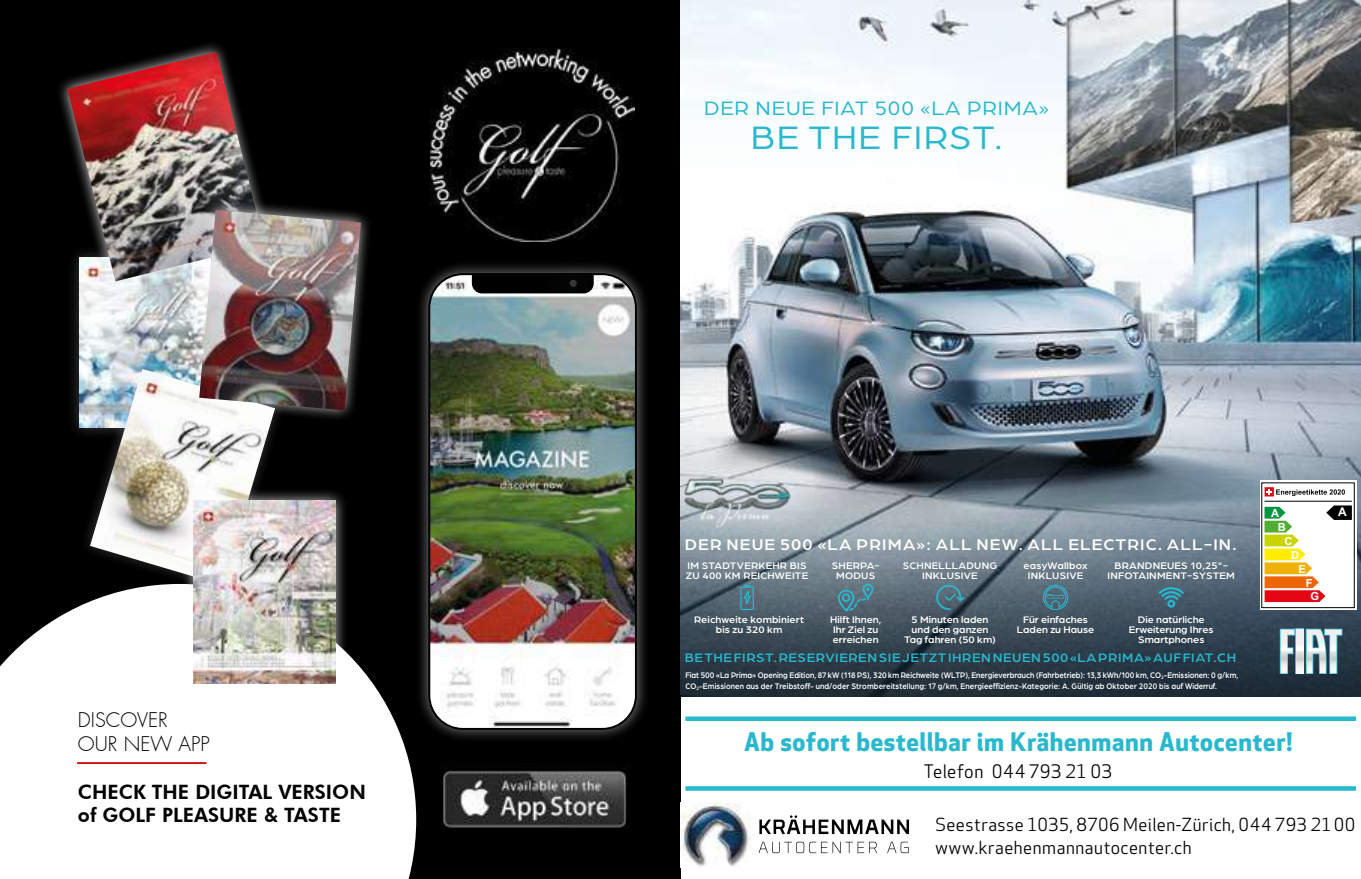
<style>
.page{position:relative;width:1361px;height:879px;background:#fff}
.page>*{position:absolute;margin:0;border:0;box-sizing:border-box;transform-origin:0 0}
.t1{font:34.6px "Arboria";letter-spacing:.04em;color:#29b8ce;scale:1.06 1}
.t2{font:700 25px "Apex New";letter-spacing:.025em;color:#29b8ce}
.t3{font:20.6px "Arboria";letter-spacing:.04em;color:#29b8ce;scale:1.06 1}
.t4{font:800 19.8px/23.8px "Futura BT";color:#000}
.t5{font:300 19.8px/23.8px "Futura";color:#000}
.t6{font:18.2px "Apex New";letter-spacing:.02em;color:#000}
.t7{font:17.6px/22.8px "Apex New";letter-spacing:.03em;color:#000}
.t8{font:500 16.4px "Arboria";letter-spacing:.07em;color:#fff;scale:1.06 1}
.t9{font:500 13.2px "Arboria";letter-spacing:.045em;color:#29b8ce;scale:1.06 1}
.t10{font:700 12px "Arial";color:#fff}
.t11{font:700 11.2px "Arial";color:#fff}
.t12{font:500 10.2px/10.2px "Arboria";letter-spacing:.005em;color:#fff;text-align:center;scale:1.06 1}
.t13{font:500 8.6px/10.4px "Arboria";color:#fff;scale:.9 1}
</style>
<div class="page">
<div style="left:0;top:0;width:680px;height:879px;background:#000"></div>
<img style="left:430px;top:48px;width:205px;height:193px">
<div style="left:415px;top:260px;width:235px;height:482px;background:#fff;opacity:.5"></div>
<img style="left:429px;top:274px;width:207px;height:455px">
<div style="left:428px;top:273px;width:209px;height:457px;border:2px solid #000;border-radius:34px"></div>
<svg style="left:472px;top:273px;width:69px;height:20px"></svg>
<div style="left:541px;top:252px;width:64px;height:63px;background:#fff;opacity:.68"></div>
<div style="left:570px;top:280px;width:7px;height:7px;background:#373636;border-radius:50%"></div>
<img style="left:442px;top:768px;width:185px;height:60px">
<svg style="left:0;top:584px;width:416px;height:295px;fill:#fff"></svg>
<hr style="left:77px;top:762px;width:129px;height:2px;background:#cd1719">
<div style="left:66px;top:244px;width:158px;height:196px;background:#fff;opacity:.25"></div>
<img style="left:79px;top:297px;width:106px;height:56px">
<svg style="left:59px;top:44px;width:165px;height:253px"></svg>
<img style="left:67px;top:52px;width:194px;height:229px">
<img style="left:74px;top:353px;width:111px;height:248px">
<img style="left:90px;top:369px;width:185px;height:216px">
<svg style="left:185px;top:196px;width:184px;height:228px"></svg>
<img style="left:199px;top:210px;width:162px;height:200px">
<div style="left:181px;top:488px;width:167px;height:208px;background:#fff;opacity:.8"></div>
<img style="left:194px;top:501px;width:141px;height:182px">
<svg style="left:0;top:872px;width:5px;height:7px"></svg>
<img style="left:680px;top:0;width:681px;height:422px">
<img style="left:680px;top:422px;width:681px;height:274px">
<svg style="left:1280px;top:629px;width:62px;height:45px"></svg>
<img style="left:680px;top:471px;width:119px;height:58px">
<svg style="left:1259px;top:481px;width:97px;height:129px"></svg>
<hr style="left:1264px;top:501px;width:87px;height:1px;background:#000">
<svg style="left:1264px;top:487px;width:81px;height:9px"></svg>
<svg style="left:1264px;top:505px;width:88px;height:97px"></svg>
<svg style="left:740px;top:585px;width:14px;height:25px"></svg>
<svg style="left:838px;top:583px;width:35px;height:28px"></svg>
<svg style="left:936px;top:585px;width:28px;height:25px"></svg>
<svg style="left:1043px;top:585px;width:25px;height:25px"></svg>
<svg style="left:1158px;top:587px;width:26px;height:20px"></svg>
<svg style="left:759px;top:815px;width:150px;height:19px"></svg>
<svg style="left:758px;top:841px;width:119px;height:12px"></svg>
<svg style="left:887px;top:841px;width:21px;height:12px"></svg>
<img style="left:680px;top:802px;width:70px;height:65px">
<div style="left:685px;top:716px;width:671px;height:5px;background:#29b8ce"></div>
<div style="left:685px;top:786px;width:671px;height:5px;background:#29b8ce"></div>
<h3 class="t5" style="left:78px;top:708px;width:133px">DISCOVER<br>OUR NEW APP</h3>
<h3 class="t4" style="left:78px;top:779px;width:289px">CHECK THE DIGITAL VERSION of GOLF PLEASURE &amp; TASTE</h3>
<h3 class="t3" style="left:704px;top:94px;width:327px">DER NEUE FIAT 500 «LA PRIMA»</h3>
<h1 class="t1" style="left:751px;top:115px;width:239px">BE THE FIRST.</h1>
<h3 class="t8" style="left:685px;top:533px;width:522px">DER NEUE 500 «LA PRIMA»: ALL NEW. ALL ELECTRIC. ALL-IN.</h3>
<p class="t12" style="left:686px;top:560px;width:117px;text-align:left">IM STADTVERKEHR BIS<br>ZU 400 KM REICHWEITE</p>
<p class="t12" style="left:694px;top:614px;width:105px">Reichweite kombiniert bis zu 320 km</p>
<p class="t12" style="left:832px;top:560px;width:46px">SHERPA-<br>MODUS</p>
<p class="t12" style="left:830px;top:614px;width:50px;text-align:left">Hilft Ihnen,<br>Ihr Ziel zu erreichen</p>
<p class="t12" style="left:903px;top:560px;width:91px">SCHNELLLADUNG<br>INKLUSIVE</p>
<p class="t12" style="left:904px;top:614px;width:88px">5 Minuten laden und den ganzen<br>Tag fahren (50 km)</p>
<p class="t12" style="left:1023px;top:560px;width:62px">easyWallbox<br>INKLUSIVE</p>
<p class="t12" style="left:1017px;top:614px;width:75px">Für einfaches<br>Laden zu Hause</p>
<p class="t12" style="left:1107px;top:560px;width:122px">BRANDNEUES 10,25"-<br>INFOTAINMENT-SYSTEM</p>
<p class="t12" style="left:1129px;top:614px;width:81px">Die natürliche<br>Erweiterung Ihres<br>Smartphones</p>
<p class="t9" style="left:685px;top:648px;width:522px">BE THE FIRST. RESERVIEREN SIE JETZT IHREN NEUEN 500 «LA PRIMA» AUF FIAT.CH</p>
<p class="t13" style="left:685px;top:670px;width:616px">Fiat 500 «La Prima» Opening Edition, 87 kW (118 PS), 320 km Reichweite (WLTP), Energieverbrauch (Fahrbetrieb): 13,3 kWh/100 km, CO<sub>2</sub>-Emissionen: 0 g/km,<br>CO<sub>2</sub>-Emissionen aus der Treibstoff- und/oder Strombereitstellung: 17 g/km, Energieeffizienz-Kategorie: A. Gültig ab Oktober 2020 bis auf Widerruf.</p>
<p class="t11" style="left:1271px;top:505px;width:10px">A</p>
<p class="t11" style="left:1278px;top:519px;width:10px">B</p>
<p class="t11" style="left:1284px;top:533px;width:10px">C</p>
<p class="t11" style="left:1291px;top:547px;width:10px">D</p>
<p class="t11" style="left:1298px;top:561px;width:9px">E</p>
<p class="t11" style="left:1305px;top:575px;width:8px">F</p>
<p class="t11" style="left:1310px;top:588px;width:10px">G</p>
<h2 class="t2" style="left:744px;top:727px;width:550px">Ab sofort bestellbar im Krähenmann Autocenter!</h2>
<h3 class="t6" style="left:924px;top:761px;width:190px">Telefon 044 793 21 03</h3>
<p class="t10" style="left:1338px;top:504px;width:10px">A</p>
<h3 class="t7" style="left:935px;top:814px;width:421px">Seestrasse 1035, 8706 Meilen-Zürich, 044 793 21 00 www.kraehenmannautocenter.ch</h3>
</div>
